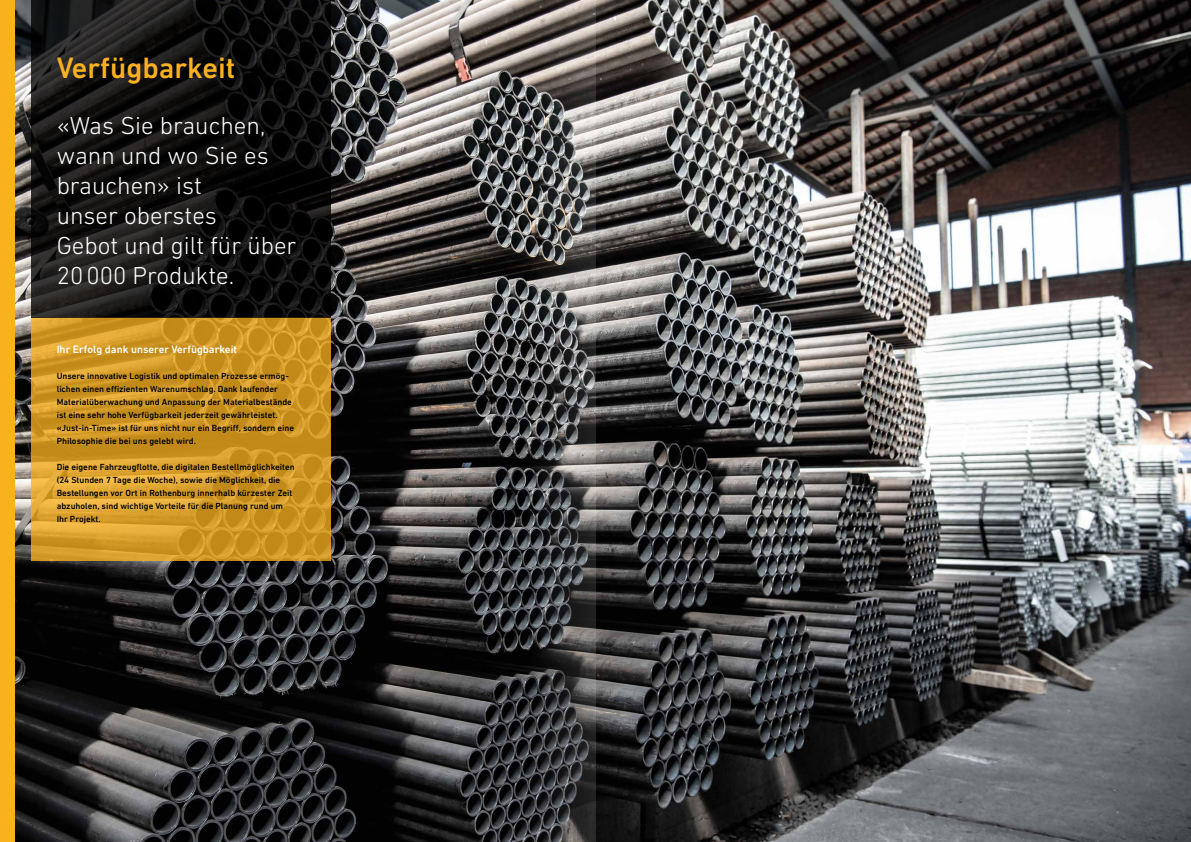
<style>
.page{position:relative;width:1191px;height:842px;background:#fff}
.page>*{position:absolute;margin:0;border:0;box-sizing:border-box;transform-origin:0 0}
.t1{font:500 30px "DIN Next LT Pro";color:#f9b11e}
.t2{font:300 25px/30px "DIN Next LT Pro";color:#fff}
.t3{font:500 11px "DIN Next LT Pro";color:#fff}
.t4{font:500 9px/13px "DIN Next LT Pro";color:#000}
</style>
<div class="page">
<img style="left:14px;top:0;width:1177px;height:842px">
<div style="left:0;top:0;width:14px;height:842px;background:#f9b11e"></div>
<svg style="left:31px;top:317px;width:300px;height:244px;background:#d09826"></svg>
<svg style="left:31px;top:0;width:300px;height:317px;background:#121111"></svg>
<svg style="left:519px;top:0;width:76px;height:842px;background:#545354"></svg>
<h1 class="t1" style="left:57px;top:51px;width:180px">Verfügbarkeit</h1>
<h2 class="t2" style="left:57px;top:110px;width:241px">«Was Sie brauchen, wann und wo Sie es brauchen» ist<br>unser oberstes<br>Gebot und gilt für über<br>20000 Produkte.</h2>
<p class="t3" style="left:57px;top:343px;width:182px">Ihr Erfolg dank unserer Verfügbarkeit</p>
<p class="t4" style="left:57px;top:370px;width:239px">Unsere innovative Logistik und optimalen Prozesse ermög&shy;lichen einen effizienten Warenumschlag. Dank laufender Materialüberwachung und Anpassung der Materialbestände ist eine sehr hohe Verfügbarkeit jederzeit gewährleistet. «Just-in-Time» ist für uns nicht nur ein Begriff, sondern eine Philosophie die bei uns gelebt wird.</p>
<p class="t4" style="left:57px;top:461px;width:239px">Die eigene Fahrzeugflotte, die digitalen Bestellmöglichkeiten (24 Stunden 7 Tage die Woche), sowie die Möglichkeit, die Bestellungen vor Ort in Rothenburg innerhalb kürzester Zeit abzuholen, sind wichtige Vorteile für die Planung rund um Ihr Projekt.</p>
</div>
